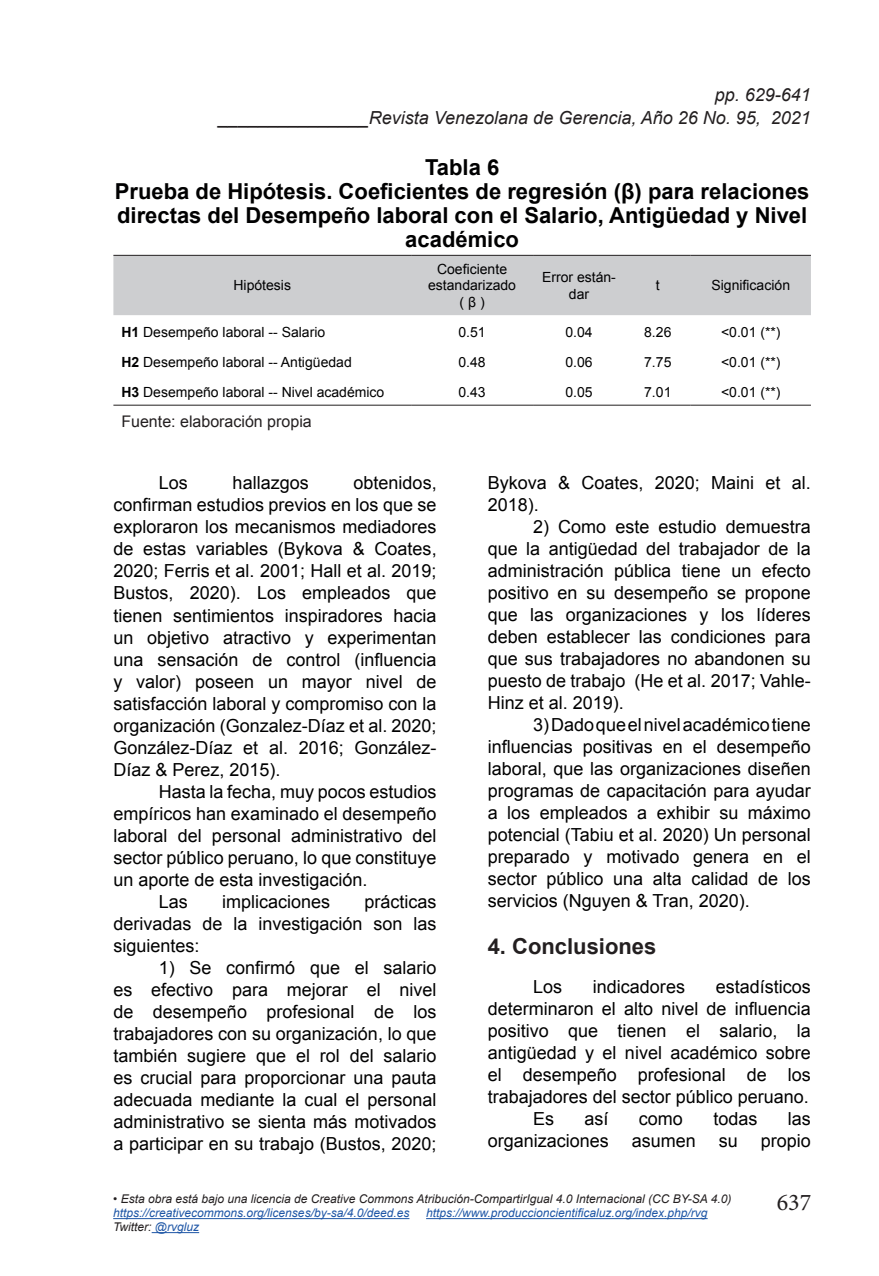
<style>
.page{position:relative;width:879px;height:1276px;background:#fff}
.page>*{position:absolute;margin:0;border:0;box-sizing:border-box;transform-origin:0 0}
.t1{font:24px "Minion Pro";color:#231f20}
.t2{font:700 22px/24px "Arial";color:#000001;text-align:center}
.t3{font:700 22px "Arial";color:#231f20}
.t4{font:18px/22px "Arial";color:#000001;text-align:justify}
.t5{font:italic 18px "Arial";color:#231f20}
.t6{font:16px "Arial";color:#231f20}
.t7{font:14px/16.8px "Arial";color:#000001;text-align:center}
.t8{font:italic 12px "Arial";color:#231f20}
.t9{font:italic 12px "Arial";color:#1e56a6}
.s1{font-weight:700}
.s2{color:#1e56a6}
</style>
<div class="page">
<hr style="left:113px;top:1218px;width:296px;height:1px;background:#1e56a6">
<hr style="left:426px;top:1218px;width:281px;height:1px;background:#1e56a6">
<hr style="left:152px;top:1232px;width:47px;height:1px;background:#1e56a6">
<div style="left:113px;top:256px;width:698px;height:59px;background:#cdced0"></div>
<hr style="left:113px;top:255px;width:298px;height:1px;background:#231f20">
<hr style="left:411px;top:255px;width:122px;height:1px;background:#231f20">
<hr style="left:533px;top:255px;width:92px;height:1px;background:#231f20">
<hr style="left:625px;top:255px;width:66px;height:1px;background:#231f20">
<hr style="left:691px;top:255px;width:120px;height:1px;background:#231f20">
<hr style="left:411px;top:405px;width:122px;height:1px;background:#231f20">
<hr style="left:533px;top:405px;width:92px;height:1px;background:#231f20">
<hr style="left:625px;top:405px;width:66px;height:1px;background:#231f20">
<hr style="left:691px;top:405px;width:120px;height:1px;background:#231f20">
<hr style="left:113px;top:405px;width:298px;height:1px;background:#231f20">
<p class="t5" style="left:715px;top:83px;width:98px">pp. 629-641</p>
<p class="t5" style="left:219px;top:106px;width:594px">_______________Revista Venezolana de Gerencia, Año 26 No. 95, 2021</p>
<p class="t2" style="left:115px;top:156px;width:696px">Tabla 6<br>Prueba de Hipótesis. Coeficientes de regresión (β) para relaciones directas del Desempeño laboral con el Salario, Antigüedad y Nivel académico</p>
<p class="t7" style="left:233px;top:277px;width:59px">Hipótesis</p>
<p class="t7" style="left:428px;top:260px;width:89px">Coeficiente estandarizado ( β )</p>
<p class="t7" style="left:542px;top:269px;width:75px">Error están&shy;dar</p>
<p class="t7" style="left:656px;top:277px;width:5px">t</p>
<p class="t7" style="left:711px;top:277px;width:80px">Significación</p>
<p class="t7" style="left:121px;top:324px;width:205px"><span class="s1">H1</span> Desempeño laboral -- Salario</p>
<p class="t7" style="left:458px;top:324px;width:29px">0.51</p>
<p class="t7" style="left:565px;top:324px;width:29px">0.04</p>
<p class="t7" style="left:644px;top:324px;width:29px">8.26</p>
<p class="t7" style="left:721px;top:324px;width:61px">&lt;0.01 (**)</p>
<p class="t7" style="left:121px;top:354px;width:232px"><span class="s1">H2</span> Desempeño laboral -- Antigüedad</p>
<p class="t7" style="left:458px;top:354px;width:29px">0.48</p>
<p class="t7" style="left:565px;top:354px;width:29px">0.06</p>
<p class="t7" style="left:644px;top:354px;width:29px">7.75</p>
<p class="t7" style="left:721px;top:354px;width:61px">&lt;0.01 (**)</p>
<p class="t7" style="left:121px;top:384px;width:264px"><span class="s1">H3</span> Desempeño laboral -- Nivel académico</p>
<p class="t7" style="left:458px;top:384px;width:29px">0.43</p>
<p class="t7" style="left:565px;top:384px;width:29px">0.05</p>
<p class="t7" style="left:644px;top:384px;width:29px">7.01</p>
<p class="t7" style="left:721px;top:384px;width:61px">&lt;0.01 (**)</p>
<p class="t6" style="left:121px;top:411px;width:192px">Fuente: elaboración propia</p>
<p class="t4" style="left:113px;top:472px;width:325px;text-indent:240px">obtenidos, confirman estudios previos en los que se exploraron los mecanismos mediadores de estas variables (Bykova &amp; Coates, 2020; Ferris et al. 2001; Hall et al. 2019; Bustos, 2020). Los empleados que tienen sentimientos inspiradores hacia un objetivo atractivo y experimentan una sensación de control (influencia y valor) poseen un mayor nivel de satisfacción laboral y compromiso con la organización (Gonzalez-Díaz et al. 2020; González-Díaz et al. 2016; González-Díaz &amp; Perez, 2015).</p>
<p class="t4" style="left:159px;top:780px;width:279px">Hasta la fecha, muy pocos estudios</p>
<p class="t4" style="left:113px;top:802px;width:325px">empíricos han examinado el desempeño</p>
<p class="t4" style="left:113px;top:824px;width:325px">laboral del personal administrativo del</p>
<p class="t4" style="left:113px;top:846px;width:325px">sector público peruano, lo que constituye</p>
<p class="t4" style="left:113px;top:868px;width:256px">un aporte de esta investigación.</p>
<p class="t4" style="left:159px;top:890px;width:31px">Las</p>
<p class="t4" style="left:222px;top:890px;width:110px">implicaciones</p>
<p class="t4" style="left:159px;top:472px;width:31px">Los</p>
<p class="t4" style="left:233px;top:472px;width:78px">hallazgos</p>
<p class="t4" style="left:113px;top:890px;width:325px;text-indent:251px">prácticas derivadas de la investigación son las siguientes:</p>
<p class="t4" style="left:113px;top:956px;width:325px;text-indent:45px">1) Se confirmó que el salario es efectivo para mejorar el nivel de desempeño profesional de los trabajadores con su organización, lo que también sugiere que el rol del salario es crucial para proporcionar una pauta adecuada mediante la cual el personal administrativo se sienta más motivados a participar en su trabajo (Bustos, 2020;</p>
<p class="t4" style="left:488px;top:472px;width:325px">Bykova &amp; Coates, 2020; Maini et al.<br>2018).</p>
<p class="t4" style="left:488px;top:516px;width:325px;text-indent:45px">2) Como este estudio demuestra que la antigüedad del trabajador de la administración pública tiene un efecto positivo en su desempeño se propone que las organizaciones y los líderes deben establecer las condiciones para que sus trabajadores no abandonen su puesto de trabajo (He et al. 2017; Vahle-Hinz et al. 2019).</p>
<p class="t4" style="left:488px;top:714px;width:325px;text-indent:45px">3) Dado que el nivel académico tiene influencias positivas en el desempeño laboral, que las organizaciones diseñen programas de capacitación para ayudar a los empleados a exhibir su máximo potencial (Tabiu et al. 2020) Un personal preparado y motivado genera en el sector público una alta calidad de los servicios (Nguyen &amp; Tran, 2020).</p>
<p class="t3" style="left:488px;top:932px;width:170px">4. Conclusiones</p>
<p class="t4" style="left:533px;top:976px;width:31px">Los</p>
<p class="t4" style="left:593px;top:976px;width:94px">indicadores</p>
<p class="t4" style="left:716px;top:976px;width:97px">estadísticos</p>
<p class="t4" style="left:488px;top:998px;width:325px">determinaron el alto nivel de influencia</p>
<p class="t4" style="left:488px;top:1020px;width:325px">positivo que tienen el salario, la</p>
<p class="t4" style="left:488px;top:1042px;width:325px">antigüedad y el nivel académico sobre</p>
<p class="t4" style="left:488px;top:1064px;width:325px">el desempeño profesional de los</p>
<p class="t4" style="left:488px;top:1086px;width:323px">trabajadores del sector público peruano.</p>
<p class="t4" style="left:533px;top:1108px;width:23px">Es</p>
<p class="t4" style="left:584px;top:1108px;width:26px">así</p>
<p class="t4" style="left:639px;top:1108px;width:46px">como</p>
<p class="t4" style="left:713px;top:1108px;width:46px">todas</p>
<p class="t4" style="left:788px;top:1108px;width:25px">las</p>
<p class="t4" style="left:488px;top:1130px;width:123px">organizaciones</p>
<p class="t4" style="left:632px;top:1130px;width:66px">asumen</p>
<p class="t4" style="left:719px;top:1130px;width:21px">su</p>
<p class="t4" style="left:761px;top:1130px;width:52px">propio</p>
<p class="t8" style="left:113px;top:1191px;width:620px">• Esta obra está bajo una licencia de Creative Commons Atribución-CompartirIgual 4.0 Internacional (CC BY-SA 4.0)</p>
<p class="t9" style="left:113px;top:1205px;width:298px">https://creativecommons.org/licenses/by-sa/4.0/deed.es</p>
<p class="t9" style="left:426px;top:1205px;width:283px">https://www.produccioncientificaluz.org/index.php/rvg</p>
<p class="t8" style="left:113px;top:1219px;width:87px">Twitter: <span class="s2">@rvgluz</span></p>
<h1 class="t1" style="left:777px;top:1186px;width:36px">637</h1>
</div>
